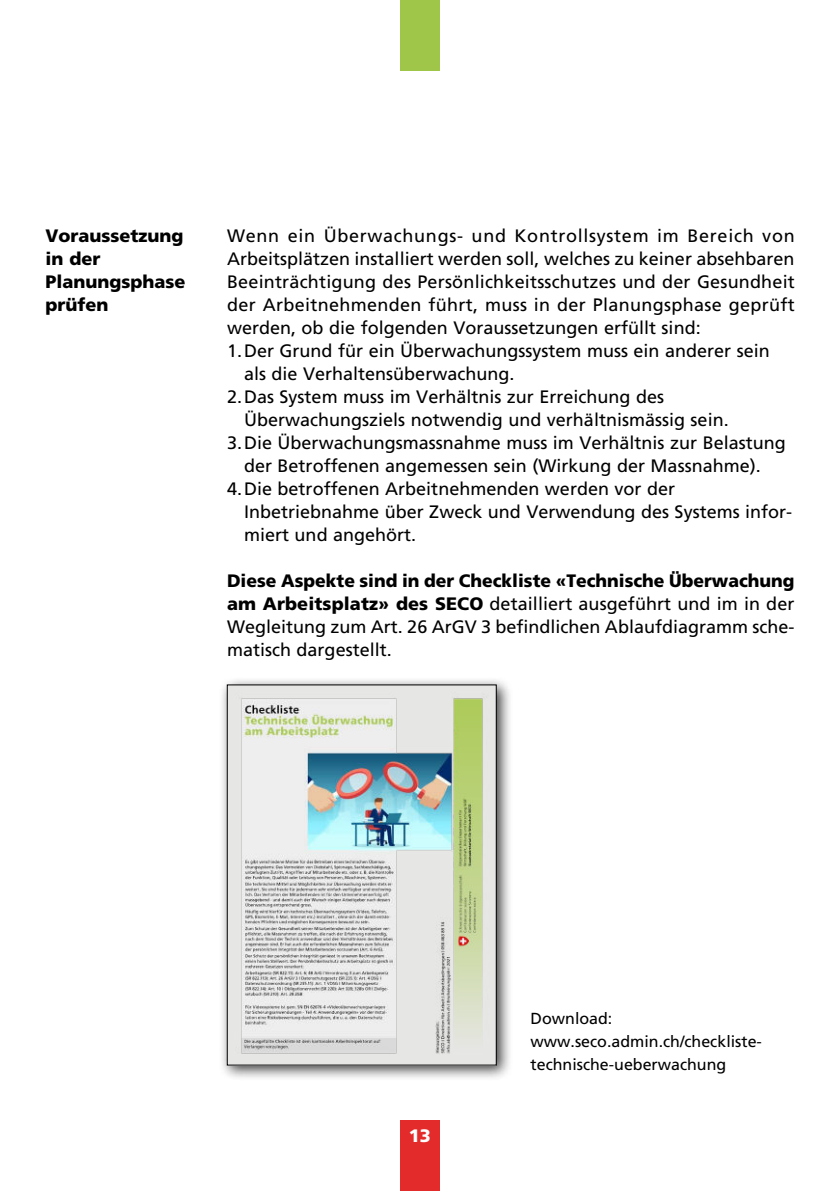
<style>
.page{position:relative;width:840px;height:1191px;background:#fff}
.page>*{position:absolute;margin:0;border:0;box-sizing:border-box;transform-origin:0 0}
.t1{font:18px/23px "Frutiger LT Std";color:#000}
.t2{font:900 18px/23px "Frutiger LT Std";color:#000}
.t3{font:900 18px "Frutiger LT Std";color:#fff}
.t4{font:16px/23px "Frutiger LT Std";color:#000}
.s1{font-weight:900}
</style>
<div class="page">
<div style="left:400px;top:0;width:39px;height:71px;background:#9fc649"></div>
<div style="left:400px;top:1120px;width:39px;height:71px;background:#e42b2b"></div>
<div style="left:219px;top:676px;width:293px;height:405px;background:#000;opacity:.75"></div>
<img style="left:229px;top:686px;width:265px;height:377px">
<p class="t2" style="left:45px;top:224px;width:142px">Voraussetzung in der<br>Planungsphase prüfen</p>
<p class="t1" style="left:227px;top:225px;width:569px;text-align:justify">Wenn ein Überwachungs- und Kontrollsystem im Bereich von Arbeitsplätzen installiert werden soll, welches zu keiner absehbaren Beeinträchtigung des Persönlichkeitsschutzes und der Gesundheit der Arbeitnehmenden führt, muss in der Planungsphase geprüft werden, ob die folgenden Voraussetzungen erfüllt sind:</p>
<p class="t1" style="left:244px;top:340px;width:527px;text-indent:-17px">1. Der Grund für ein Überwachungssystem muss ein anderer sein als die Verhaltensüberwachung.</p>
<p class="t1" style="left:244px;top:386px;width:486px;text-indent:-17px">2. Das System muss im Verhältnis zur Erreichung des<br>Überwachungsziels notwendig und verhältnismässig sein.</p>
<p class="t1" style="left:227px;top:432px;width:560px;text-align:center">3. Die Überwachungsmassnahme muss im Verhältnis zur Belastung der Betroffenen angemessen sein (Wirkung der Massnahme).</p>
<p class="t1" style="left:244px;top:478px;width:549px;text-indent:-17px">4. Die betroffenen Arbeitnehmenden werden vor der<br>Inbetriebnahme über Zweck und Verwendung des Systems infor&shy;miert und angehört.</p>
<p class="t1" style="left:227px;top:570px;width:568px;text-align:justify"><span class="s1">Diese Aspekte sind in der Checkliste «Technische Überwachung am Arbeitsplatz» des SECO</span> detailliert aus geführt und im in der Wegleitung zum Art. 26 ArGV 3 befindlichen Ab laufdiagramm sche&shy;matisch dargestellt.</p>
<p class="t3" style="left:409px;top:1125px;width:24px">13</p>
<p class="t4" style="left:530px;top:1007px;width:233px">Download: www.seco.admin.ch/checkliste&shy;technische-ueberwachung</p>
</div>
